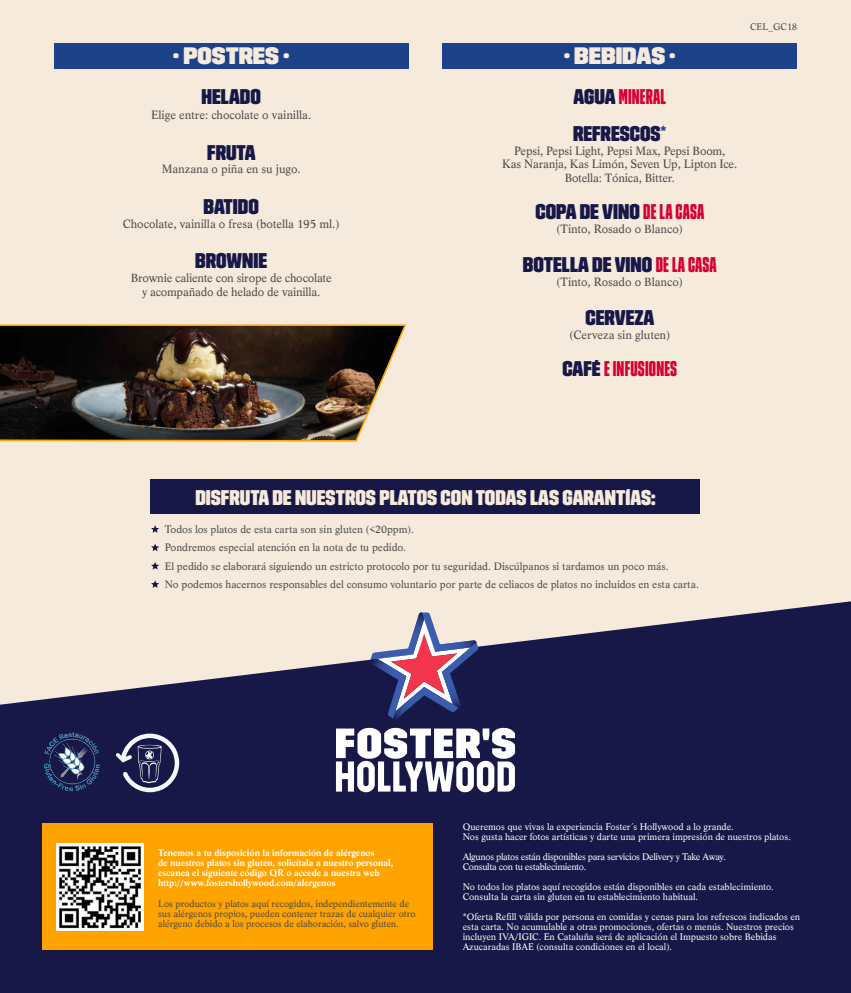
<style>
.page{position:relative;width:851px;height:993px;background:#fff}
.page>*{position:absolute;margin:0;border:0;box-sizing:border-box;transform-origin:0 0}
.t1{font:23.75px "Trim Poster Hefty";color:#f6eadc}
.t2{font:21.25px "Trim Poster Average";color:#171847}
.t3{font:21.25px "Trim Poster Slender";letter-spacing:.01em;color:#d50032}
.t4{font:21.25px "Trim Poster Average";color:#f6eadc}
.t5{font:21.25px "Trim Poster Slender";color:#1d428a}
.t6{font:12.5px/13.8px "Lyon";letter-spacing:-.01em;color:#4a4a49;text-align:center}
.t7{font:11.25px/18.4px "Lyon";color:#4a4a49}
.t8{font:10px/10px "Lyon";letter-spacing:-.005em;color:#fff}
.t9{font:700 10px/10px "Lyon";letter-spacing:-.005em;color:#fff}
.t10{font:10px/10px "Lyon";color:#4a4a49}
.t11{font:10px/10px "Lyon";letter-spacing:-.025em;color:#fff}
.s1{font-family:"Trim Poster Average";color:#171847}
</style>
<div class="page">
<div style="left:0;top:0;width:850px;height:992px;background:#f6eadc"></div>
<svg style="left:0;top:601px;width:850px;height:391px;fill:#171847"></svg>
<svg style="left:336px;top:727px;width:179px;height:65px;background:#a0a0b3"></svg>
<svg style="left:370px;top:612px;width:108px;height:107px"></svg>
<div style="left:43px;top:823px;width:389px;height:127px;background:#ffa300"></div>
<div style="left:54px;top:43px;width:354px;height:25px;background:#1d428a"></div>
<div style="left:442px;top:43px;width:355px;height:25px;background:#1d428a"></div>
<img style="left:56px;top:843px;width:87px;height:87px">
<img style="left:43px;top:730px;width:58px;height:62px">
<svg style="left:114px;top:733px;width:67px;height:61px;background:#4b4c70"></svg>
<img style="left:0;top:324px;width:407px;height:118px">
<div style="left:151px;top:479px;width:549px;height:35px;background:#171847"></div>
<svg style="left:151px;top:525px;width:8px;height:7px"></svg>
<svg style="left:151px;top:543px;width:8px;height:8px"></svg>
<svg style="left:151px;top:562px;width:8px;height:7px"></svg>
<svg style="left:151px;top:580px;width:8px;height:7px"></svg>
<h1 class="t1" style="left:173px;top:43px;width:118px">· POSTRES ·</h1>
<h2 class="t2" style="left:201px;top:86px;width:60px">HELADO</h2>
<p class="t6" style="left:151px;top:108px;width:161px">Elige entre: chocolate o vainilla.</p>
<h2 class="t2" style="left:207px;top:141px;width:11px">FRUTA</h2>
<p class="t6" style="left:162px;top:162px;width:140px">Manzana o piña en su jugo.</p>
<h2 class="t2" style="left:203px;top:196px;width:56px">BATIDO</h2>
<p class="t6" style="left:123px;top:217px;width:218px">Chocolate, vainilla o fresa (botella 195 ml.)</p>
<h2 class="t2" style="left:195px;top:250px;width:22px">BROWNIE</h2>
<p class="t6" style="left:131px;top:271px;width:202px">Brownie caliente con sirope de chocolate y acompañado de helado de vainilla.</p>
<h1 class="t1" style="left:564px;top:43px;width:113px">· BEBIDAS ·</h1>
<h2 class="t2" style="left:573px;top:86px;width:12px">AGUA</h2>
<h2 class="t3" style="left:618px;top:86px;width:35px">MINERAL</h2>
<h2 class="t2" style="left:573px;top:123px;width:11px">REFRESCOS</h2>
<h2 class="t5" style="left:660px;top:123px;width:7px">*</h2>
<p class="t6" style="left:502px;top:144px;width:236px">Pepsi, Pepsi Light, Pepsi Max, Pepsi Boom,<br>Kas Naranja, Kas Limón, Seven Up, Lipton Ice.<br>Botella: Tónica, Bitter.</p>
<h2 class="t2" style="left:535px;top:201px;width:12px">COPA</h2>
<h2 class="t3" style="left:579px;top:201px;width:126px"><span class="s1">DE VINO</span> DE LA CASA</h2>
<p class="t6" style="left:556px;top:222px;width:128px">(Tinto, Rosado o Blanco)</p>
<h2 class="t2" style="left:523px;top:254px;width:21px">BOTELLA</h2>
<h2 class="t3" style="left:592px;top:254px;width:126px"><span class="s1">DE VINO</span> DE LA CASA</h2>
<p class="t6" style="left:556px;top:275px;width:128px">(Tinto, Rosado o Blanco)</p>
<h2 class="t2" style="left:585px;top:307px;width:70px">CERVEZA</h2>
<p class="t6" style="left:569px;top:328px;width:102px">(Cerveza sin gluten)</p>
<h2 class="t3" style="left:562px;top:358px;width:116px"><span class="s1">CAFÉ</span> E INFUSIONES</h2>
<p class="t10" style="left:749px;top:22px;width:49px">CEL_GC18</p>
<h2 class="t4" style="left:195px;top:486px;width:461px">DISFRUTA DE NUESTROS PLATOS CON TODAS LAS GARANTÍAS:</h2>
<p class="t7" style="left:165px;top:520px;width:535px">Todos los platos de esta carta son sin gluten (&lt;20ppm).<br>Pondremos especial atención en la nota de tu pedido.<br>El pedido se elaborará siguiendo un estricto protocolo por tu seguridad. Discúlpanos si tardamos un poco más.<br>No podemos hacernos responsables del consumo voluntario por parte de celiacos de platos no incluidos en esta carta.</p>
<p class="t9" style="left:158px;top:848px;width:236px">Tenemos a tu disposición la información de alérgenos<br>de nuestros platos sin gluten, solicítala a nuestro personal, escanea el siguiente código QR o accede a nuestra web http://www.fostershollywood.com/alergenos</p>
<p class="t10" style="left:158px;top:898px;width:259px">Los productos y platos aquí recogidos, independientemente de sus alérgenos propios, pueden contener trazas de cualquier otro alérgeno debido a los procesos de elaboración, salvo gluten.</p>
<p class="t8" style="left:462px;top:821px;width:329px">Queremos que vivas la experiencia Foster´s Hollywood a lo grande.<br>Nos gusta hacer fotos artísticas y darte una primera impresión de nuestros platos.</p>
<p class="t11" style="left:462px;top:851px;width:265px">Algunos platos están disponibles para servicios Delivery y Take Away.<br>Consulta con tu establecimiento.</p>
<p class="t8" style="left:462px;top:881px;width:312px">No todos los platos aquí recogidos están disponibles en cada establecimiento.<br>Consulta la carta sin gluten en tu establecimiento habitual.</p>
<p class="t8" style="left:462px;top:911px;width:339px">*Oferta Refill válida por persona en comidas y cenas para los refrescos indicados en esta carta. No acumulable a otras promociones, ofertas o menús. Nuestros precios incluyen IVA/IGIC. En Cataluña será de aplicación el Impuesto sobre Bebidas Azucaradas IBAE (consulta condiciones en el local).</p>
</div>
